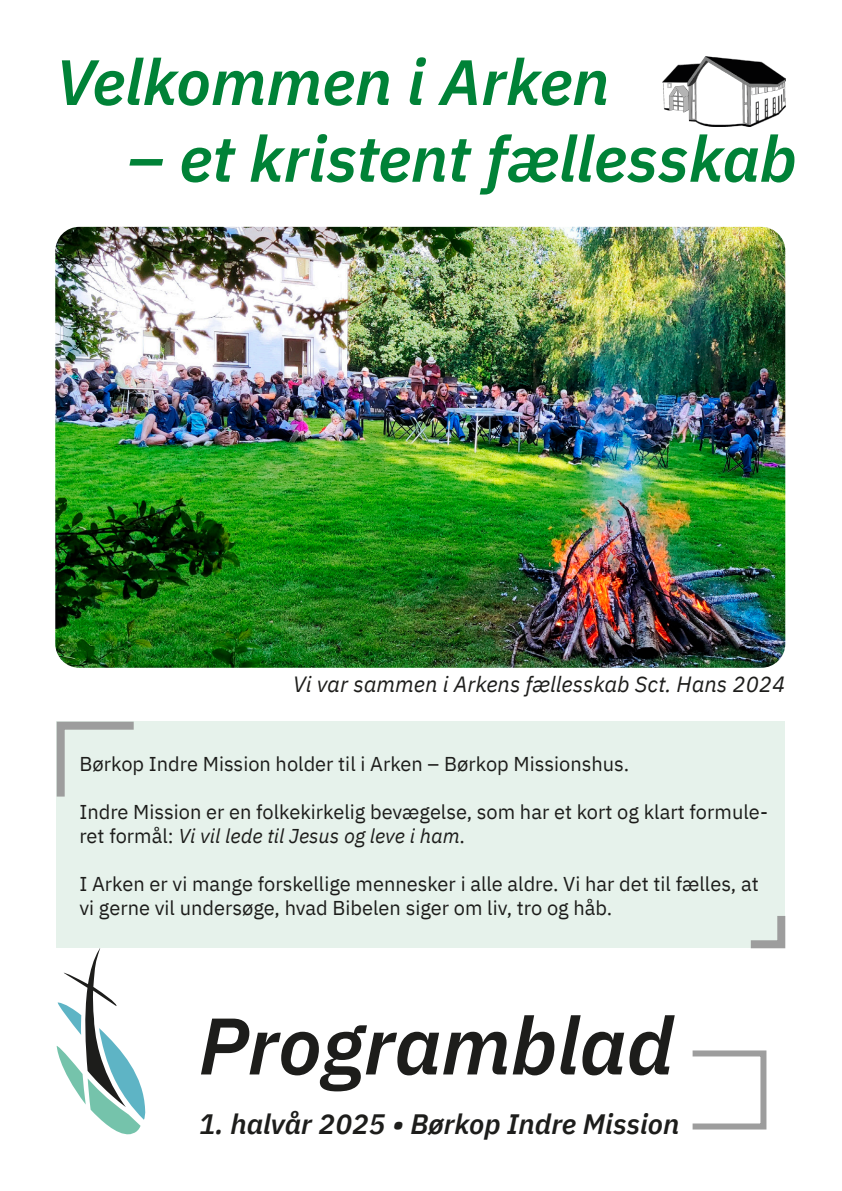
<style>
.page{position:relative;width:842px;height:1191px;background:#fff}
.page>*{position:absolute;margin:0;border:0;box-sizing:border-box;transform-origin:0 0}
.t1{font:italic 600 80px "IBM Plex Sans";color:#1d1d1b}
.t2{font:italic 600 64px "IBM Plex Sans";color:#008237}
.t3{font:italic 600 28px "IBM Plex Sans";color:#1d1d1b}
.t4{font:italic 22px "IBM Plex Sans";color:#1d1d1b}
.t5{font:20px/24px "IBM Plex Sans";color:#1d1d1b}
.s1{font-style:italic}
</style>
<div class="page">
<img style="left:55px;top:227px;width:730px;height:441px">
<svg style="left:57px;top:948px;width:88px;height:186px"></svg>
<div style="left:690px;top:1050px;width:76px;height:79px;border:6px solid #9d9d9d"></div>
<div style="left:57px;top:721px;width:728px;height:227px;background:#e6f2eb"></div>
<svg style="left:56px;top:721px;width:78px;height:83px"></svg>
<svg style="left:750px;top:916px;width:36px;height:33px"></svg>
<img style="left:662px;top:57px;width:123px;height:70px">
<h2 class="t2" style="left:55px;top:32px;width:556px">Velkommen i Arken</h2>
<h2 class="t2" style="left:127px;top:109px;width:671px">– et kristent fællesskab</h2>
<p class="t4" style="left:293px;top:667px;width:494px">Vi var sammen i Arkens fællesskab Sct. Hans 2024</p>
<p class="t5" style="left:79px;top:750px;width:551px">Børkop Indre Mission holder til i Arken – Børkop Missionshus.</p>
<p class="t5" style="left:79px;top:798px;width:690px">Indre Mission er en folkekirkelig bevægelse, som har et kort og klart formule&shy;ret formål: <span class="s1">Vi vil lede til Jesus og leve i ham</span>.</p>
<p class="t5" style="left:79px;top:870px;width:681px">I Arken er vi mange forskellige mennesker i alle aldre. Vi har det til fælles, at vi gerne vil undersøge, hvad Bibelen siger om liv, tro og håb.</p>
<h1 class="t1" style="left:199px;top:983px;width:476px">Programblad</h1>
<h3 class="t3" style="left:199px;top:1102px;width:482px">1. halvår 2025 • Børkop Indre Mission</h3>
</div>
